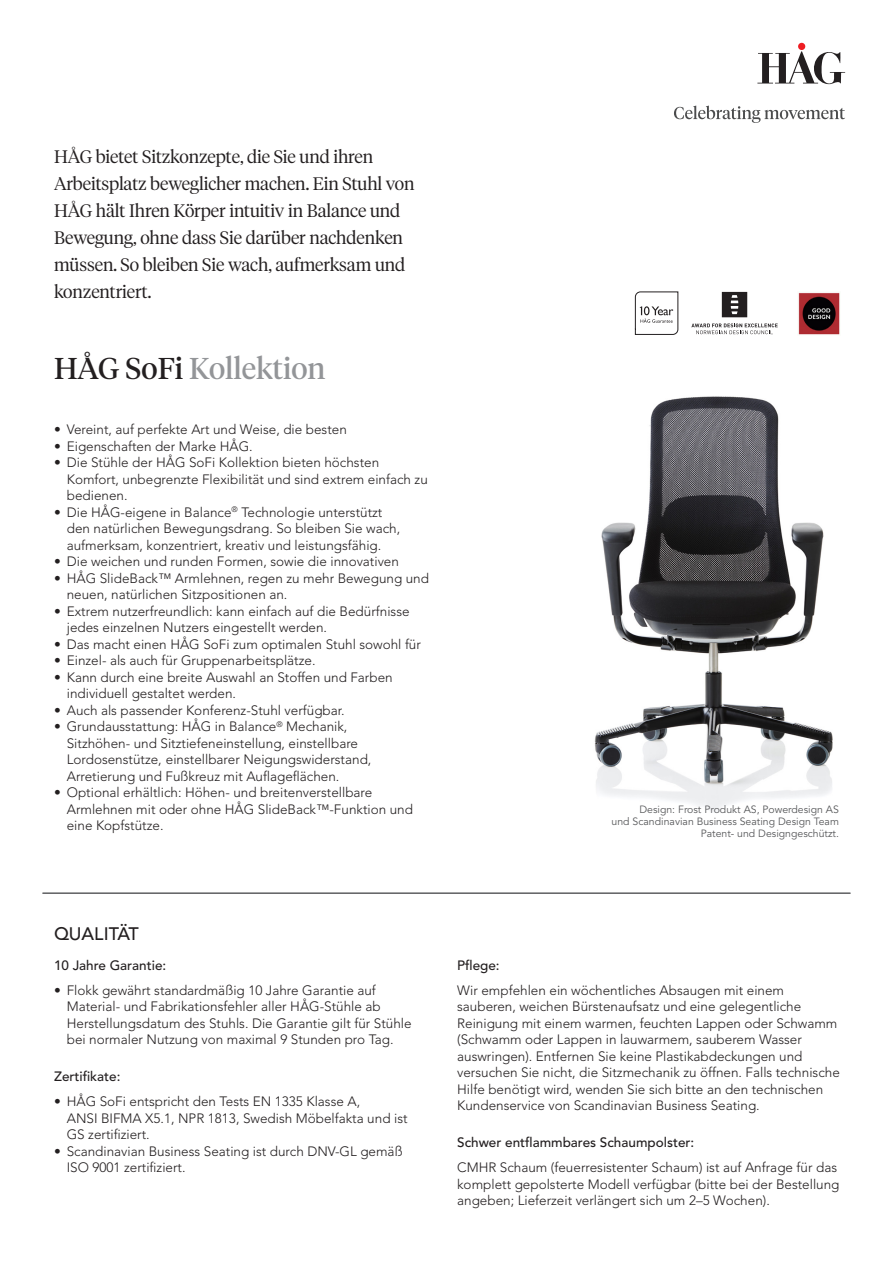
<style>
.page{position:relative;width:893px;height:1263px;background:#fff}
.page>*{position:absolute;margin:0;border:0;box-sizing:border-box;transform-origin:0 0}
.t1{font:30px "Tiempos Headline";color:#939598}
.t2{font:300 18px/27px "Tiempos Headline";letter-spacing:-.005em;color:#231f20}
.t3{font:500 18px "Avenir LT Std";color:#231f20}
.t4{font:300 13.5px/16.5px "Avenir LT Std";color:#231f20}
.t5{font:500 13.5px "Avenir LT Std";color:#231f20}
.t6{font:10.5px/12px "Avenir LT Std";color:#57585a;text-align:right}
.s1{color:#231f20}
</style>
<div class="page">
<img style="left:594px;top:396px;width:239px;height:415px">
<div style="left:798px;top:43px;width:7px;height:7px;background:#ee1d23;border-radius:50%"></div>
<svg style="left:757px;top:51px;width:88px;height:33px"></svg>
<svg style="left:674px;top:106px;width:171px;height:17px"></svg>
<svg style="left:722px;top:292px;width:25px;height:25px"></svg>
<svg style="left:691px;top:323px;width:87px;height:11px"></svg>
<img style="left:798px;top:292px;width:42px;height:43px">
<svg style="left:635px;top:292px;width:43px;height:43px"></svg>
<hr style="left:43px;top:893px;width:807px;height:1px;background:#57585a">
<p class="t2" style="left:54px;top:142px;width:362px">HÅG bietet Sitzkonzepte, die Sie und ihren Arbeitsplatz beweglicher machen. Ein Stuhl von HÅG hält Ihren Körper intuitiv in Balance und Bewegung, ohne dass Sie darüber nachdenken müssen. So bleiben Sie wach, aufmerksam und konzentriert.</p>
<h1 class="t1" style="left:54px;top:348px;width:273px"><span class="s1">HÅG SoFi</span> Kollektion</h1>
<p class="t4" style="left:54px;top:421px;width:294px">• Vereint, auf perfekte Art und Weise, die besten</p>
<p class="t4" style="left:54px;top:438px;width:200px">• Eigenschaften der Marke HÅG.</p>
<p class="t4" style="left:67px;top:454px;width:363px;text-indent:-13px">• Die Stühle der HÅG SoFi Kollektion bieten höchsten<br>Komfort, unbegrenzte Flexibilität und sind extrem einfach zu bedienen.</p>
<p class="t4" style="left:67px;top:504px;width:335px;text-indent:-13px">• Die HÅG-eigene in Balance<sup>®</sup> Technologie unterstützt den natürlichen Bewegungsdrang. So bleiben Sie wach, aufmerksam, konzentriert, kreativ und leistungsfähig.</p>
<p class="t4" style="left:54px;top:553px;width:346px">• Die weichen und runden Formen, sowie die innovativen</p>
<p class="t4" style="left:67px;top:570px;width:364px;text-indent:-13px">• HÅG SlideBack™ Armlehnen, regen zu mehr Bewegung und neuen, natürlichen Sitzpositionen an.</p>
<p class="t4" style="left:67px;top:603px;width:344px;text-indent:-13px">• Extrem nutzerfreundlich: kann einfach auf die Bedürfnisse jedes einzelnen Nutzers eingestellt werden.</p>
<p class="t4" style="left:54px;top:636px;width:368px">• Das macht einen HÅG SoFi zum optimalen Stuhl sowohl für</p>
<p class="t4" style="left:54px;top:652px;width:263px">• Einzel- als auch für Gruppenarbeitsplätze.</p>
<p class="t4" style="left:67px;top:669px;width:327px;text-indent:-13px">• Kann durch eine breite Auswahl an Stoffen und Farben individuell gestaltet werden.</p>
<p class="t4" style="left:54px;top:702px;width:292px">• Auch als passender Konferenz-Stuhl verfügbar.</p>
<p class="t4" style="left:67px;top:718px;width:306px;text-indent:-13px">• Grundausstattung: HÅG in Balance<sup>®</sup> Mechanik, Sitzhöhen- und Sitztiefeneinstellung, einstellbare Lordosenstütze, einstellbarer Neigungswiderstand, Arretierung und Fußkreuz mit Auflageflächen.</p>
<p class="t4" style="left:67px;top:784px;width:348px;text-indent:-13px">• Optional erhältlich: Höhen- und breitenverstellbare<br>Armlehnen mit oder ohne HÅG SlideBack™-Funktion und eine Kopfstütze.</p>
<p class="t6" style="left:612px;top:803px;width:229px">Design: Frost Produkt AS, Powerdesign AS<br>und Scandinavian Business Seating Design Team<br>Patent- und Designgeschützt.</p>
<h2 class="t3" style="left:54px;top:924px;width:86px">QUALITÄT</h2>
<p class="t5" style="left:54px;top:958px;width:114px">10 Jahre Garantie:</p>
<p class="t4" style="left:67px;top:982px;width:346px;text-indent:-13px">• Flokk gewährt standardmäßig 10 Jahre Garantie auf Material- und Fabrikationsfehler aller HÅG-Stühle ab Herstellungsdatum des Stuhls. Die Garantie gilt für Stühle bei normaler Nutzung von maximal 9 Stunden pro Tag.</p>
<p class="t5" style="left:54px;top:1069px;width:68px">Zertifikate:</p>
<p class="t4" style="left:67px;top:1093px;width:342px;text-indent:-13px">• HÅG SoFi entspricht den Tests EN 1335 Klasse A,<br>ANSI BIFMA X5.1, NPR 1813, Swedish Möbelfakta und ist<br>GS zertifiziert.</p>
<p class="t4" style="left:67px;top:1143px;width:337px;text-indent:-13px">• Scandinavian Business Seating ist durch DNV-GL gemäß<br>ISO 9001 zertifiziert.</p>
<p class="t5" style="left:457px;top:957px;width:44px">Pflege:</p>
<p class="t4" style="left:457px;top:982px;width:384px">Wir empfehlen ein wöchentliches Absaugen mit einem sauberen, weichen Bürstenaufsatz und eine gelegentliche Reinigung mit einem warmen, feuchten Lappen oder Schwamm (Schwamm oder Lappen in lauwarmem, sauberem Wasser auswringen). Entfernen Sie keine Plastikabdeckungen und versuchen Sie nicht, die Sitzmechanik zu öffnen. Falls technische Hilfe benötigt wird, wenden Sie sich bitte an den technischen Kundenservice von Scandinavian Business Seating.</p>
<p class="t5" style="left:457px;top:1135px;width:239px">Schwer entflammbares Schaumpolster:</p>
<p class="t4" style="left:457px;top:1159px;width:384px">CMHR Schaum (feuerresistenter Schaum) ist auf Anfrage für das komplett gepolsterte Modell verfügbar (bitte bei der Bestellung angeben; Lieferzeit verlängert sich um 2–5 Wochen).</p>
</div>
